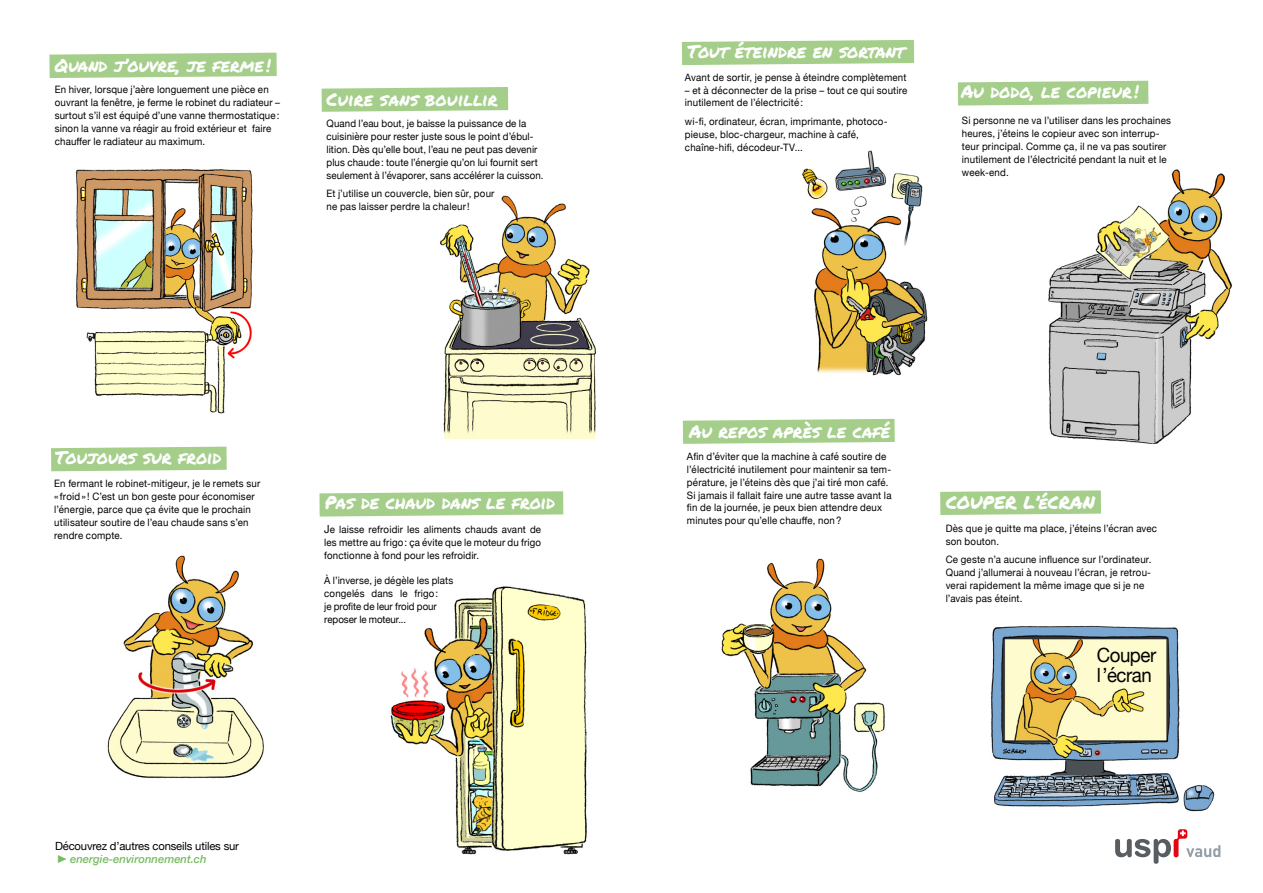
<style>
.page{position:relative;width:1263px;height:893px;background:#fff}
.page>*{position:absolute;margin:0;border:0;box-sizing:border-box;transform-origin:0 0}
.t1{font:19.65px/19.6px "Helvetica Neue";letter-spacing:-.025em;color:#000;scale:.95 1}
.t2{font:18px "Permanent Marker";color:#fff}
.t3{font:11.25px "Helvetica Neue";letter-spacing:-.015em;color:#000}
.t4{font:italic 500 11.25px "Helvetica Neue";color:#77bb62}
.t5{font:10.2px/12.9px "Helvetica Neue";letter-spacing:.02em;color:#000;scale:.95 1}
.s1{font-size:11.1px}
</style>
<div class="page">
<img style="left:75px;top:169px;width:178px;height:245px">
<img style="left:107px;top:555px;width:157px;height:224px">
<svg style="left:49px;top:53px;width:228px;height:25px;background:#aad191"></svg>
<svg style="left:322px;top:87px;width:186px;height:25px;background:#aad192"></svg>
<img style="left:721px;top:558px;width:164px;height:234px">
<img style="left:1048px;top:169px;width:184px;height:275px">
<img style="left:802px;top:150px;width:126px;height:226px">
<img style="left:991px;top:625px;width:224px;height:187px">
<svg style="left:51px;top:447px;width:176px;height:24px;background:#a7d08e"></svg>
<svg style="left:682px;top:40px;width:232px;height:25px;background:#aad192"></svg>
<svg style="left:958px;top:81px;width:190px;height:25px;background:#aad192"></svg>
<svg style="left:683px;top:419px;width:212px;height:25px;background:#aad192"></svg>
<svg style="left:940px;top:490px;width:161px;height:25px;background:#aad192"></svg>
<img style="left:390px;top:586px;width:197px;height:269px">
<img style="left:440px;top:195px;width:157px;height:244px">
<svg style="left:319px;top:491px;width:244px;height:26px;background:#aed397"></svg>
<svg style="left:1115px;top:829px;width:105px;height:35px"></svg>
<h2 class="t2" style="left:55px;top:52px;width:217px">Quand j’ouvre, je ferme!</h2>
<p class="t5" style="left:55px;top:83px;width:239px">En hiver, lorsque j’aère longuement une pièce en ouvrant la fenêtre, je ferme le robinet du radiateur – surtout s’il est équipé d’une vanne thermostatique: sinon la vanne va réagir au froid extérieur et faire chauffer le radiateur au maximum.</p>
<h2 class="t2" style="left:326px;top:86px;width:173px">Cuire sans bouillir</h2>
<p class="t5" style="left:326px;top:117px;width:230px">Quand l’eau bout, je baisse la puissance de la cuisinière pour rester juste sous le point d’ébul&shy;lition. Dès qu’elle bout, l’eau ne peut pas devenir plus chaude: toute l’énergie qu’on lui fournit sert seulement à l’évaporer, sans accélérer la cuisson.</p>
<p class="t5" style="left:326px;top:188px;width:178px">Et j’utilise un couvercle, bien sûr, pour ne pas laisser perdre la chaleur!</p>
<h2 class="t2" style="left:55px;top:444px;width:168px">Toujours sur froid</h2>
<p class="t5" style="left:54px;top:478px;width:218px">En fermant le robinet-mitigeur, je le remets sur «froid»! C’est un bon geste pour économiser l’énergie, parce que ça évite que le prochain utilisateur soutire de l’eau chaude sans s’en rendre compte.</p>
<h2 class="t2" style="left:325px;top:489px;width:232px">Pas de chaud dans le froid</h2>
<p class="t5" style="left:324px;top:523px;width:230px;text-align:justify"><span class="s1">J</span>e laisse refroidir les aliments chauds avant de les mettre au frigo: ça évite que le moteur du frigo fonctionne à fond pour les refroidir.</p>
<p class="t5" style="left:324px;top:575px;width:137px">À l’inverse, je dégèle les plats congelés dans le frigo:<br>je profite de leur froid pour reposer le moteur...</p>
<p class="t3" style="left:55px;top:838px;width:185px">Découvrez d’autres conseils utiles sur</p>
<p class="t4" style="left:70px;top:849px;width:138px">energie-environnement.ch</p>
<h2 class="t2" style="left:688px;top:38px;width:218px">Tout éteindre en sortant</h2>
<p class="t5" style="left:685px;top:71px;width:235px">Avant de sortir, je pense à éteindre complètement</p>
<p class="t5" style="left:685px;top:84px;width:236px">– et à déconnecter de la prise – tout ce qui soutire inutilement de l’électricité:</p>
<p class="t5" style="left:685px;top:115px;width:215px">wi-fi, ordinateur, écran, imprimante, photoco&shy;pieuse, bloc-chargeur, machine à café, chaîne-hifi, décodeur-TV...</p>
<h2 class="t2" style="left:961px;top:78px;width:179px">Au dodo, le copieur!</h2>
<p class="t5" style="left:962px;top:115px;width:222px">Si personne ne va l’utiliser dans les prochaines heures, j’éteins le copieur avec son interrup&shy;teur principal. Comme ça, il ne va pas soutirer inutilement de l’électricité pendant la nuit et le week-end.</p>
<h2 class="t2" style="left:689px;top:418px;width:202px">Au repos après le café</h2>
<p class="t5" style="left:687px;top:450px;width:217px">Afin d’éviter que la machine à café soutire de l’électricité inutilement pour maintenir sa tem&shy;pérature, je l’éteins dès que j’ai tiré mon café.<br>Si jamais il fallait faire une autre tasse avant la fin de la journée, je peux bien attendre deux minutes pour qu’elle chauffe, non?</p>
<h2 class="t2" style="left:946px;top:489px;width:151px">COUPER L’éCRAN</h2>
<p class="t5" style="left:946px;top:522px;width:224px">Dès que je quitte ma place, j’éteins l’écran avec son bouton.</p>
<p class="t5" style="left:946px;top:553px;width:218px">Ce geste n’a aucune influence sur l’ordinateur.<br>Quand j’allumerai à nouveau l’écran, je retrou&shy;verai rapidement la même image que si je ne l’avais pas éteint.</p>
<h1 class="t1" style="left:1097px;top:646px;width:64px">Couper l’écran</h1>
</div>
